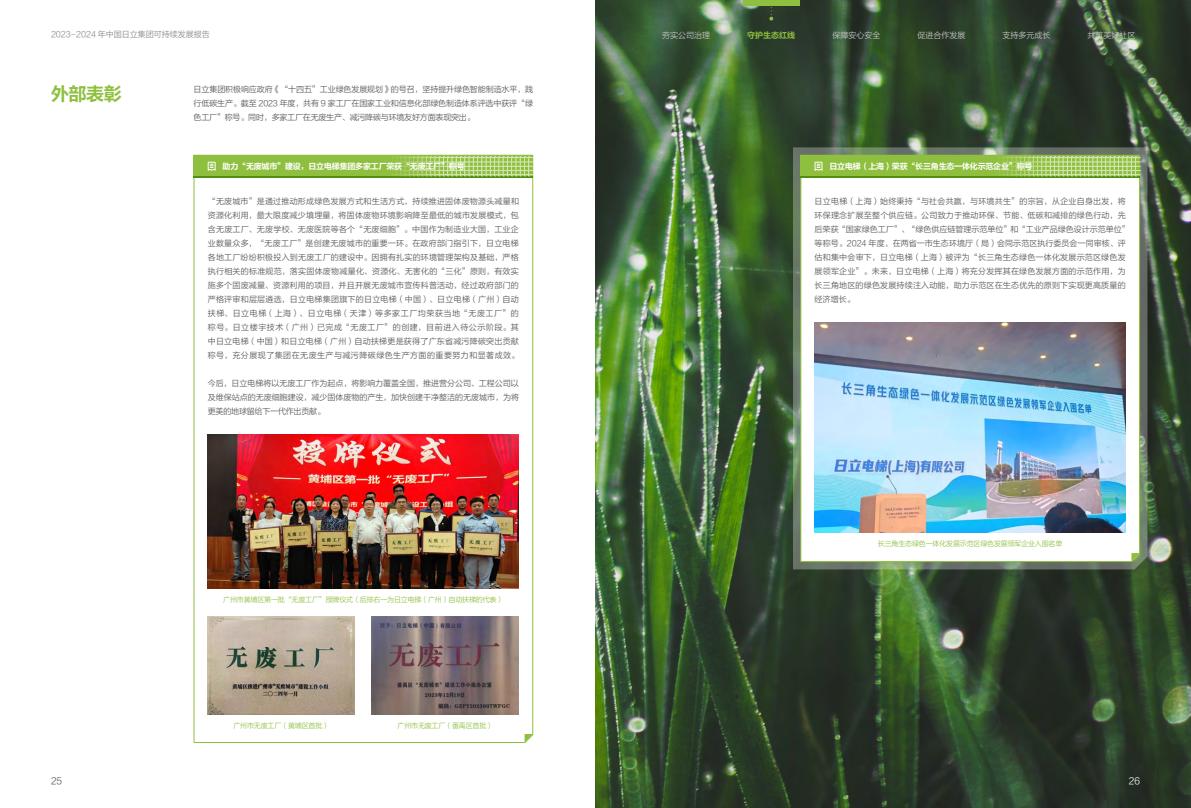
<style>
.page{position:relative;width:1191px;height:808px;background:#fff}
.page>*{position:absolute;margin:0;border:0;box-sizing:border-box;transform-origin:0 0}
.t1{font:18px "FZLTCHJW GB1 0";color:#8fbf3e}
.t2{font:9px "FZLTXIHJW GB1 0";color:#595757}
.t3{font:9px "FZLTXIHJW GB1 0";color:#fff}
.t4{font:8px/14px "FZLTXIHJW GB1 0";letter-spacing:.025em;color:#595757;text-align:justify}
.t5{font:8px "FZLTCHJW GB1 0";letter-spacing:-.025em;color:#fff}
.t6{font:8px "FZLTXIHJW GB1 0";color:#c9caca}
.t7{font:8px "FZLTXIHJW GB1 0";color:#898989}
.t8{font:8px "FZLTCHJW GB1 0";color:#8fbf3e}
.t9{font:7px "FZLTXIHJW GB1 0";letter-spacing:-.025em;color:#8fbf3e}
</style>
<div class="page">
<img style="left:595px;top:0;width:596px;height:808px">
<svg style="left:785px;top:140px;width:370px;height:430px;background:#546650"></svg>
<svg style="left:193px;top:154px;width:341px;height:589px"></svg>
<div style="left:194px;top:155px;width:339px;height:23px;background:#8fbf3e"></div>
<svg style="left:207px;top:161px;width:9px;height:10px"></svg>
<svg style="left:388px;top:156px;width:146px;height:21px"></svg>
<svg style="left:524px;top:734px;width:9px;height:8px"></svg>
<img style="left:208px;top:617px;width:147px;height:98px">
<img style="left:208px;top:435px;width:311px;height:154px">
<img style="left:372px;top:617px;width:147px;height:98px">
<svg style="left:800px;top:154px;width:340px;height:408px"></svg>
<div style="left:800px;top:155px;width:340px;height:23px;background:#8fbf3e"></div>
<img style="left:814px;top:323px;width:311px;height:210px">
<svg style="left:814px;top:161px;width:8px;height:10px"></svg>
<svg style="left:994px;top:156px;width:146px;height:21px"></svg>
<svg style="left:1131px;top:553px;width:9px;height:8px"></svg>
<div style="left:743px;top:0;width:56px;height:6px;background:#8fbf3e"></div>
<svg style="left:769px;top:6px;width:4px;height:15px"></svg>
<p class="t7" style="left:51px;top:30px;width:160px">2023-2024 年中国日立集团可持续发展报告</p>
<h1 class="t1" style="left:51px;top:84px;width:72px">外部表彰</h1>
<p class="t4" style="left:194px;top:82px;width:341px">日立集团积极响应政府《“十四五”工业绿色发展规划》的号召，坚持提升绿色智能制造水平，践行低碳生产。截至 2023 年度，共有 9 家工厂在国家工业和信息化部绿色制造体系评选中获评“绿色工厂”称号。同时，多家工厂在无废生产、减污降碳与环境友好方面表现突出。</p>
<p class="t5" style="left:223px;top:162px;width:244px">助力“无废城市”建设，日立电梯集团多家工厂荣获“无废工厂”称号</p>
<p class="t4" style="left:208px;top:194px;width:313px">“无废城市”是通过推动形成绿色发展方式和生活方式，持续推进固体废物源头减量和资源化利用，最大限度减少填埋量，将固体废物环境影响降至最低的城市发展模式，包含无废工厂、无废学校、无废医院等各个“无废细胞”。中国作为制造业大国，工业企业数量众多，“无废工厂”是创建无废城市的重要一环。在政府部门指引下，日立电梯各地工厂纷纷积极投入到无废工厂的建设中。因拥有扎实的环境管理架构及基础，严格执行相关的标准规范，落实固体废物减量化、资源化、无害化的“三化”原则，有效实施多个固废减量、资源利用的项目，并且开展无废城市宣传科普活动，经过政府部门的严格评审和层层遴选，日立电梯集团旗下的日立电梯（中国）、日立电梯（广州）自动扶梯、日立电梯（上海）、日立电梯（天津）等多家工厂均荣获当地“无废工厂”的称号。日立楼宇技术（广州）已完成“无废工厂”的创建，目前进入待公示阶段。其中日立电梯（中国）和日立电梯（广州）自动扶梯更是获得了广东省减污降碳突出贡献称号，充分展现了集团在无废生产与减污降碳绿色生产方面的重要努力和显著成效。</p>
<p class="t4" style="left:208px;top:376px;width:313px">今后，日立电梯将以无废工厂作为起点，将影响力覆盖全国，推进营分公司、工程公司以及维保站点的无废细胞建设，减少固体废物的产生，加快创建干净整洁的无废城市，为将更美的地球留给下一代作出贡献。</p>
<p class="t9" style="left:223px;top:596px;width:281px">广州市黄埔区第一批“无废工厂”授牌仪式（后排右一为日立电梯（广州）自动扶梯的代表）</p>
<p class="t2" style="left:51px;top:776px;width:12px">25</p>
<p class="t9" style="left:233px;top:722px;width:97px">广州市无废工厂（黄埔区首批）</p>
<p class="t9" style="left:397px;top:722px;width:97px">广州市无废工厂（番禹区首批）</p>
<p class="t6" style="left:662px;top:31px;width:49px">夯实公司治理</p>
<p class="t8" style="left:747px;top:31px;width:49px">守护生态红线</p>
<p class="t6" style="left:832px;top:31px;width:49px">保障安心安全</p>
<p class="t6" style="left:917px;top:31px;width:49px">促进合作发展</p>
<p class="t6" style="left:1002px;top:31px;width:49px">支持多元成长</p>
<p class="t6" style="left:1087px;top:31px;width:49px">共筑美好社区</p>
<p class="t5" style="left:829px;top:162px;width:205px">日立电梯（上海）荣获“长三角生态一体化示范企业”称号</p>
<p class="t4" style="left:814px;top:194px;width:317px;text-align:left">日立电梯（上海）始终秉持“与社会共赢，与环境共生”的宗旨，从企业自身出发，将环保理念扩展至整个供应链。公司致力于推动环保、节能、低碳和减排的绿色行动，先后荣获“国家绿色工厂”、“绿色供应链管理示范单位”和“工业产品绿色设计示范单位”等称号。2024 年度，在两省一市生态环境厅（局）会同示范区执行委员会一同审核、评估和集中会审下，日立电梯（上海）被评为“长三角生态绿色一体化发展示范区绿色发展领军企业”。未来，日立电梯（上海）将充分发挥其在绿色发展方面的示范作用，为长三角地区的绿色发展持续注入动能，助力示范区在生态优先的原则下实现更高质量的经济增长。</p>
<p class="t9" style="left:878px;top:540px;width:186px">长三角生态绿色一体化发展示范区绿色发展领军企业入围名单</p>
<p class="t3" style="left:1128px;top:776px;width:13px">26</p>
</div>
